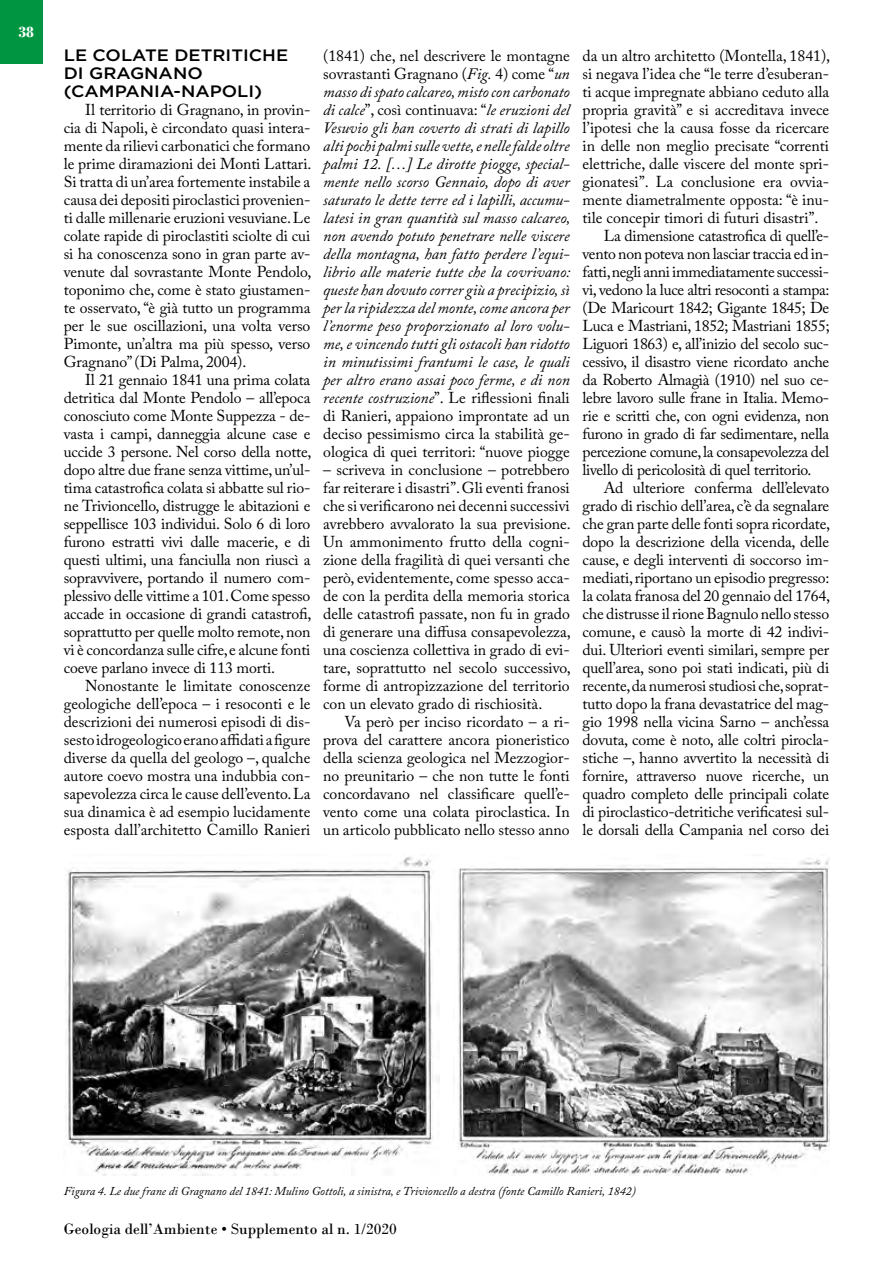
<style>
.page{position:relative;width:893px;height:1263px;background:#fff}
.page>*{position:absolute;margin:0;border:0;box-sizing:border-box;transform-origin:0 0}
.t1{font:500 16.5px/18px "Gotham HTF";color:#000;scale:1.1 1}
.t2{font:15.75px/18px "Adobe Caslon Pro";letter-spacing:-.01em;color:#000;text-align:justify}
.t3{font:italic 15.75px/18px "Adobe Caslon Pro";color:#000;text-align:justify}
.t4{font:15.75px "Bodoni";color:#000}
.t5{font:700 15.75px "Bodoni";color:#fff}
.t6{font:italic 12px "Adobe Caslon Pro";color:#000}
.s1{font-style:normal}
</style>
<div class="page">
<div style="left:0;top:0;width:43px;height:64px;background:#009641"></div>
<img style="left:65px;top:856px;width:375px;height:319px">
<img style="left:453px;top:858px;width:376px;height:317px">
<p class="t5" style="left:19px;top:23px;width:17px">38</p>
<p class="t1" style="left:64px;top:45px;width:206px">LE COLATE DETRITICHE<br>DI GRAGNANO (CAMPANIA-NAPOLI)</p>
<p class="t2" style="left:64px;top:100px;width:249px;text-indent:21px">Il territorio di Gragnano, in provin&shy;cia di Napoli, è circondato quasi intera&shy;mente da rilievi carbonatici che formano le prime diramazioni dei Monti Lattari.<br>Si tratta di un’area fortemente instabile a causa dei depositi piroclastici provenien&shy;ti dalle millenarie eruzioni vesuviane. Le colate rapide di piroclastiti sciolte di cui si ha conoscenza sono in gran parte av&shy;venute dal sovrastante Monte Pendolo, toponimo che, come è stato giustamen&shy;te osservato, “è già tutto un programma per le sue oscillazioni, una volta verso Pimonte, un’altra ma più spesso, verso Gragnano” (Di Palma, 2004).</p>
<p class="t2" style="left:64px;top:370px;width:249px;text-indent:21px">Il 21 gennaio 1841 una prima colata detritica dal Monte Pendolo – all’epoca conosciuto come Monte Suppezza - de&shy;vasta i campi, danneggia alcune case e uccide 3 persone. Nel corso della notte, dopo altre due frane senza vittime, un’ul&shy;tima catastrofica colata si abbatte sul rio&shy;ne Trivioncello, distrugge le abitazioni e seppellisce 103 individui. Solo 6 di loro furono estratti vivi dalle macerie, e di questi ultimi, una fanciulla non riuscì a sopravvivere, portando il numero com&shy;plessivo delle vittime a 101. Come spesso accade in occasione di grandi catastrofi, soprattutto per quelle molto remote, non vi è concordanza sulle cifre, e alcune fonti coeve parlano invece di 113 morti.</p>
<p class="t2" style="left:64px;top:676px;width:248px;text-indent:21px">Nonostante le limitate conoscenze geologiche dell’epoca – i resoconti e le descrizioni dei numerosi episodi di dis&shy;sesto idrogeologico erano affidati a figure diverse da quella del geologo –, qualche autore coevo mostra una indubbia con&shy;sapevolezza circa le cause dell’evento. La sua dinamica è ad esempio lucidamente esposta dall’architetto Camillo Ranieri</p>
<p class="t3" style="left:323px;top:46px;width:249px"><span class="s1">(1841) che, nel descrivere le montagne sovrastanti Gragnano (</span>Fig. <span class="s1">4) come “</span>un masso di spato calcareo, misto con carbonato di calce<span class="s1">”, così continuava: “</span>le eruzioni del Vesuvio gli han coverto di strati di lapillo alti pochi palmi sulle vette, e nelle falde oltre palmi 12. […] Le dirotte piogge, special&shy;mente nello scorso Gennaio, dopo di aver saturato le dette terre ed i lapilli, accumu&shy;latesi in gran quantità sul masso calcareo, non avendo potuto penetrare nelle viscere della montagna, han fatto perdere l’equi&shy;librio alle materie tutte che la covrivano: queste han dovuto correr giù a precipizio, sì per la ripidezza del monte, come ancora per l’enorme peso proporzionato al loro volu&shy;me, e vincendo tutti gli ostacoli han ridotto in minutissimi frantumi le case, le quali per altro erano assai poco ferme, e di non recente costruzione<span class="s1">”. Le riflessioni finali di Ranieri, appaiono improntate ad un deciso pessimismo circa la stabilità ge&shy;ologica di quei territori: “nuove piogge</span></p>
<p class="t2" style="left:323px;top:460px;width:249px">– scriveva in conclusione – potrebbero far reiterare i disastri”. Gli eventi franosi che si verificarono nei decenni successivi avrebbero avvalorato la sua previsione.<br>Un ammonimento frutto della cogni&shy;zione della fragilità di quei versanti che però, evidentemente, come spesso acca&shy;de con la perdita della memoria storica delle catastrofi passate, non fu in grado di generare una diffusa consapevolezza, una coscienza collettiva in grado di evi&shy;tare, soprattutto nel secolo successivo, forme di antropizzazione del territorio con un elevato grado di rischiosità.</p>
<p class="t2" style="left:323px;top:712px;width:248px;text-indent:21px">Va però per inciso ricordato – a ri&shy;prova del carattere ancora pioneristico della scienza geologica nel Mezzogior&shy;no preunitario – che non tutte le fonti concordavano nel classificare quell’e&shy;vento come una colata piroclastica. In un articolo pubblicato nello stesso anno</p>
<p class="t2" style="left:583px;top:46px;width:249px">da un altro architetto (Montella, 1841),</p>
<p class="t2" style="left:583px;top:64px;width:248px">si negava l’idea che “le terre d’esuberan-</p>
<p class="t2" style="left:583px;top:82px;width:248px">ti acque impregnate abbiano ceduto alla</p>
<p class="t2" style="left:583px;top:100px;width:248px">propria gravità” e si accreditava invece</p>
<p class="t2" style="left:583px;top:118px;width:248px">l’ipotesi che la causa fosse da ricercare</p>
<p class="t2" style="left:583px;top:136px;width:248px">in delle non meglio precisate “correnti</p>
<p class="t2" style="left:583px;top:154px;width:248px">elettriche, dalle viscere del monte spri-</p>
<p class="t2" style="left:583px;top:172px;width:248px">gionatesi”. La conclusione era ovvia-</p>
<p class="t2" style="left:583px;top:190px;width:248px">mente diametralmente opposta: “è inu-</p>
<p class="t2" style="left:583px;top:208px;width:238px">tile concepir timori di futuri disastri”.</p>
<p class="t2" style="left:604px;top:226px;width:227px">La dimensione catastrofica di quell’e-</p>
<p class="t2" style="left:583px;top:244px;width:248px">vento non poteva non lasciar traccia ed in-</p>
<p class="t2" style="left:583px;top:262px;width:248px">fatti,negli anni immediatamente successi-</p>
<p class="t2" style="left:583px;top:280px;width:249px">vi, vedono la luce altri resoconti a stampa:</p>
<p class="t2" style="left:583px;top:298px;width:248px">(De Maricourt 1842; Gigante 1845; De</p>
<p class="t2" style="left:583px;top:316px;width:249px">Luca e Mastriani, 1852; Mastriani 1855;</p>
<p class="t2" style="left:583px;top:334px;width:248px">Liguori 1863) e, all’inizio del secolo suc-</p>
<p class="t2" style="left:583px;top:352px;width:248px">cessivo, il disastro viene ricordato anche</p>
<p class="t2" style="left:583px;top:370px;width:248px">da Roberto Almagià (1910) nel suo ce-</p>
<p class="t2" style="left:583px;top:388px;width:248px">lebre lavoro sulle frane in Italia. Memo-</p>
<p class="t2" style="left:583px;top:406px;width:248px">rie e scritti che, con ogni evidenza, non</p>
<p class="t2" style="left:583px;top:424px;width:248px">furono in grado di far sedimentare, nella</p>
<p class="t2" style="left:583px;top:442px;width:248px">percezione comune, la consapevolezza del</p>
<p class="t2" style="left:583px;top:460px;width:231px">livello di pericolosità di quel territorio.</p>
<p class="t2" style="left:604px;top:478px;width:227px">Ad ulteriore conferma dell’elevato</p>
<p class="t2" style="left:583px;top:496px;width:248px">grado di rischio dell’area, c’è da segnalare</p>
<p class="t2" style="left:583px;top:514px;width:249px">che gran parte delle fonti sopra ricordate,</p>
<p class="t2" style="left:583px;top:532px;width:248px">dopo la descrizione della vicenda, delle</p>
<p class="t2" style="left:583px;top:550px;width:248px">cause, e degli interventi di soccorso im-</p>
<p class="t2" style="left:583px;top:568px;width:249px">mediati, riportano un episodio pregresso:</p>
<p class="t2" style="left:583px;top:586px;width:249px">la colata franosa del 20 gennaio del 1764,</p>
<p class="t2" style="left:583px;top:604px;width:248px">che distrusse il rione Bagnulo nello stesso</p>
<p class="t2" style="left:583px;top:622px;width:248px">comune, e causò la morte di 42 indivi-</p>
<p class="t2" style="left:583px;top:640px;width:248px">dui. Ulteriori eventi similari, sempre per</p>
<p class="t2" style="left:583px;top:658px;width:248px">quell’area, sono poi stati indicati, più di</p>
<p class="t2" style="left:583px;top:676px;width:248px">recente, da numerosi studiosi che, soprat-</p>
<p class="t2" style="left:583px;top:694px;width:248px">tutto dopo la frana devastatrice del mag-</p>
<p class="t2" style="left:583px;top:712px;width:248px">gio 1998 nella vicina Sarno – anch’essa</p>
<p class="t2" style="left:583px;top:730px;width:248px">dovuta, come è noto, alle coltri pirocla-</p>
<p class="t2" style="left:583px;top:748px;width:248px">stiche –, hanno avvertito la necessità di</p>
<p class="t2" style="left:583px;top:766px;width:248px">fornire, attraverso nuove ricerche, un</p>
<p class="t2" style="left:583px;top:784px;width:248px">quadro completo delle principali colate</p>
<p class="t2" style="left:583px;top:802px;width:248px">di piroclastico-detritiche verificatesi sul-</p>
<p class="t2" style="left:583px;top:820px;width:248px">le dorsali della Campania nel corso dei</p>
<p class="t6" style="left:64px;top:1184px;width:573px">Figura 4. Le due frane di Gragnano del 1841: Mulino Gottoli, a sinistra, e Trivioncello a destra (fonte Camillo Ranieri, 1842)</p>
<p class="t4" style="left:64px;top:1220px;width:335px">Geologia dell’Ambiente • Supplemento al n. 1/2020</p>
</div>
